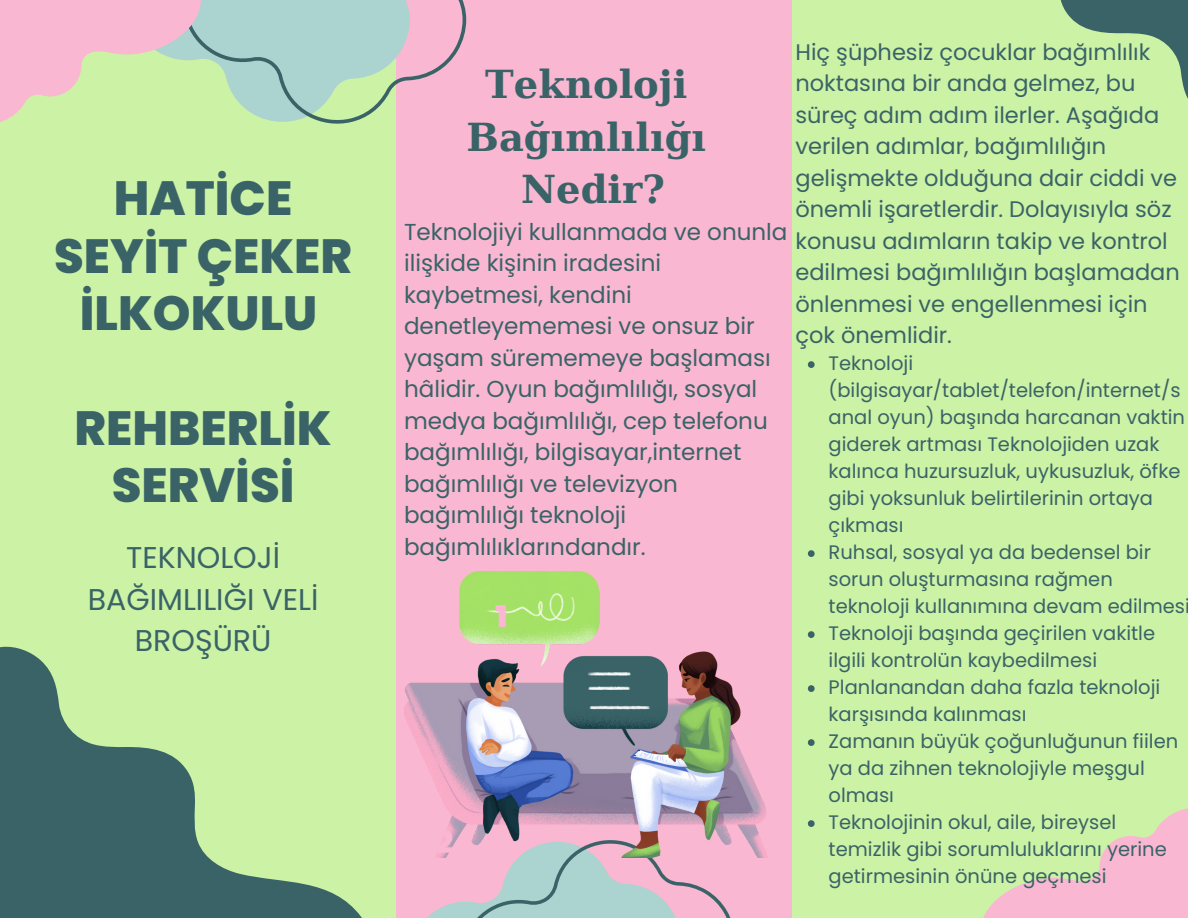
<style>
.page{position:relative;width:1188px;height:918px;background:#ccf2a6}
.page>*{position:absolute;margin:0;border:0;box-sizing:border-box;transform-origin:0 0}
.t1{font:800 48px/57.3px "Poppins";color:#3a6367;text-align:center}
.t2{font:700 38.55px/52.8px "DejaVu Serif";color:#3a6367;text-align:center}
.t3{font:30px/41.7px "Poppins";color:#3a6367;text-align:center}
.t4{font:900 30px "Poppins";color:#fab7d1}
.t5{font:23.1px/31.5px "Poppins";color:#3a6367}
.t6{font:22.5px/31.5px "Poppins";color:#3a6367}
.t7{font:19.5px/27px "Poppins";color:#3a6367}
</style>
<div class="page">
<div style="left:396px;top:0;width:396px;height:918px;background:#fab7d1"></div>
<svg style="left:983px;top:808px;width:205px;height:110px"></svg>
<svg style="left:0;top:646px;width:203px;height:272px;fill:#3a6367"></svg>
<img style="left:404px;top:571px;width:364px;height:287px">
<svg style="left:1060px;top:0;width:128px;height:99px"></svg>
<svg style="left:203px;top:826px;width:532px;height:92px"></svg>
<svg style="left:808px;top:361px;width:7px;height:7px"></svg>
<svg style="left:808px;top:550px;width:7px;height:7px"></svg>
<svg style="left:808px;top:631px;width:7px;height:7px"></svg>
<svg style="left:808px;top:685px;width:7px;height:7px"></svg>
<svg style="left:808px;top:739px;width:7px;height:7px"></svg>
<svg style="left:808px;top:820px;width:7px;height:7px"></svg>
<svg style="left:0;top:0;width:466px;height:124px"></svg>
<h1 class="t1" style="left:54px;top:170px;width:300px">HATİCE<br>SEYİT ÇEKER<br>İLKOKULU</h1>
<h1 class="t1" style="left:75px;top:399px;width:259px">REHBERLİK<br>SERVİSİ</h1>
<h3 class="t3" style="left:88px;top:537px;width:232px">TEKNOLOJİ<br>BAĞIMLILIĞI VELİ<br>BROŞÜRÜ</h3>
<h2 class="t2" style="left:467px;top:58px;width:241px">Teknoloji<br>Bağımlılığı<br>Nedir?</h2>
<p class="t5" style="left:404px;top:216px;width:385px">Teknolojiyi kullanmada ve onunla ilişkide kişinin iradesini kaybetmesi, kendini denetleyememesi ve onsuz bir yaşam sürememeye başlaması hâlidir. Oyun bağımlılığı, sosyal medya bağımlılığı, cep telefonu bağımlılığı, bilgisayar,internet bağımlılığı ve televizyon bağımlılığı teknoloji bağımlılıklarındandır.</p>
<h3 class="t4" style="left:496px;top:596px;width:13px">1</h3>
<h3 class="t4" style="left:436px;top:822px;width:18px">2</h3>
<p class="t6" style="left:795px;top:36px;width:386px">Hiç şüphesiz çocuklar bağımlılık noktasına bir anda gelmez, bu süreç adım adım ilerler. Aşağıda verilen adımlar, bağımlılığın gelişmekte olduğuna dair ciddi ve önemli işaretlerdir. Dolayısıyla söz konusu adımların takip ve kontrol edilmesi bağımlılığın başlamadan önlenmesi ve engellenmesi için çok önemlidir.</p>
<p class="t7" style="left:829px;top:350px;width:363px">Teknoloji (bilgisayar/tablet/telefon/internet/s anal oyun) başında harcanan vaktin giderek artması Teknolojiden uzak kalınca huzursuzluk, uykusuzluk, öfke gibi yoksunluk belirtilerinin ortaya çıkması<br>Ruhsal, sosyal ya da bedensel bir sorun oluşturmasına rağmen teknoloji kullanımına devam edilmesi<br>Teknoloji başında geçirilen vakitle ilgili kontrolün kaybedilmesi<br>Planlanandan daha fazla teknoloji karşısında kalınması<br>Zamanın büyük çoğunluğunun fiilen ya da zihnen teknolojiyle meşgul olması<br>Teknolojinin okul, aile, bireysel temizlik gibi sorumluluklarını yerine getirmesinin önüne geçmesi</p>
</div>
